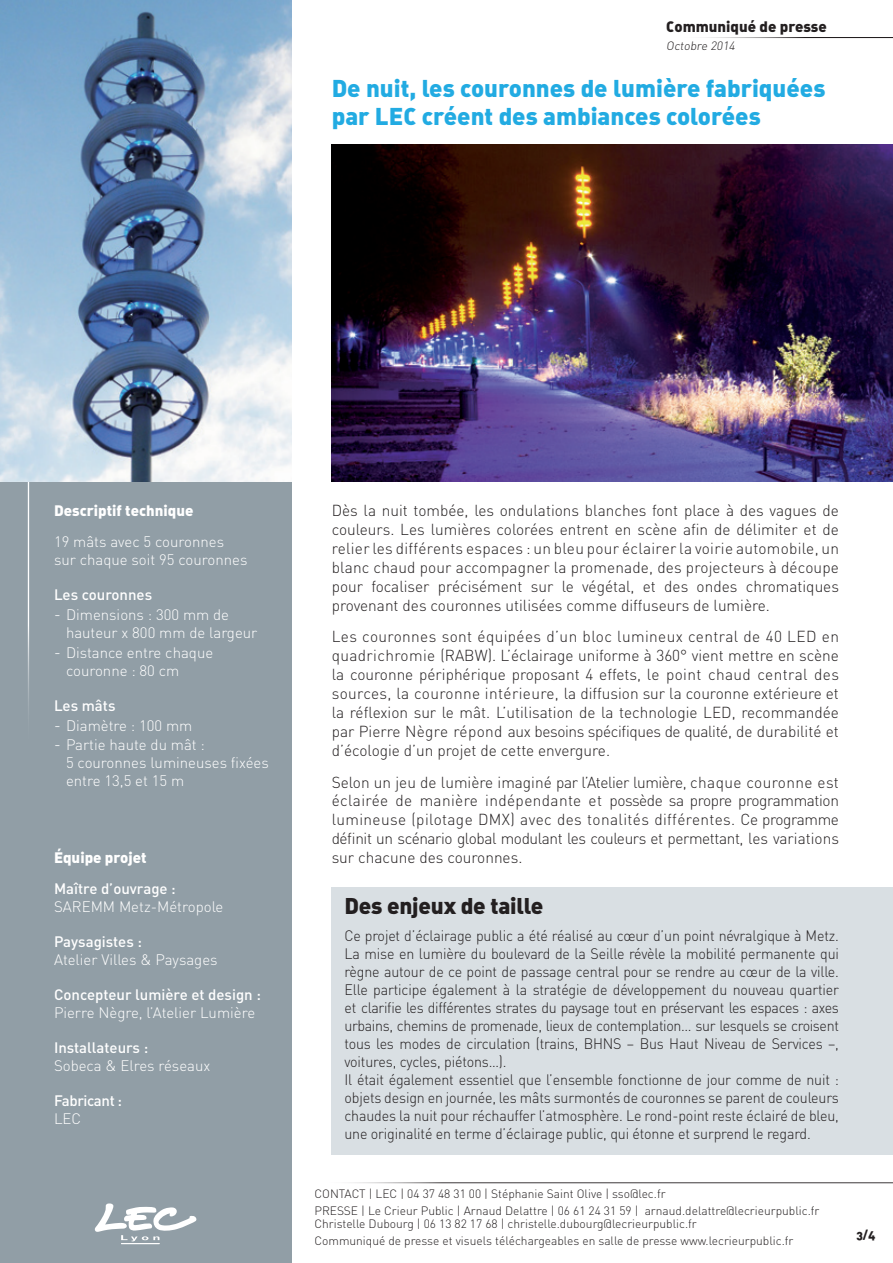
<style>
.page{position:relative;width:893px;height:1263px;background:#fff}
.page>*{position:absolute;margin:0;border:0;box-sizing:border-box;transform-origin:0 0}
.t1{font:24px/28.8px "DIN Black Alternate";color:#22abe2}
.t2{font:22.5px "DIN Black Alternate";letter-spacing:-.01em;color:#231f20}
.t3{font:300 15.75px/18.9px "DIN";color:#231f20;text-align:justify}
.t4{font:300 15px/18px "DIN";letter-spacing:-.01em;color:#231f20;scale:.95 1}
.t5{font:300 15px/18px "DIN";color:#fff}
.t6{font:500 15px "DIN";color:#fff}
.t7{font:15px "DIN Black Alternate";color:#fff}
.t8{font:15px "DIN Black Alternate";color:#231f20}
.t9{font:500 15px "DIN";letter-spacing:-.025em;color:#fff}
.t10{font:300 12px/17.2px "DIN";color:#231f20}
.t11{font:12px "DIN Black Alternate";color:#231f20}
.s1{font-size:16.5px}
</style>
<div class="page">
<div style="left:0;top:0;width:292px;height:1263px;background:#919ea6"></div>
<svg style="left:95px;top:1203px;width:102px;height:38px"></svg>
<hr style="left:121px;top:1243px;width:38px;height:1px;background:#fff">
<hr style="left:314px;top:1182px;width:579px;height:1px;background:#231f20">
<hr style="left:28px;top:456px;width:1px;height:298px;background:#fff">
<hr style="left:675px;top:37px;width:218px;height:1px;background:#231f20">
<img style="left:332px;top:145px;width:561px;height:336px">
<img style="left:0;top:0;width:292px;height:481px">
<div style="left:332px;top:888px;width:561px;height:267px;background:#d9dfe3"></div>
<p class="t8" style="left:666px;top:16px;width:162px">Communiqué de presse</p>
<p class="t10" style="left:666px;top:37px;width:72px">Octobre 2014</p>
<h1 class="t1" style="left:332px;top:72px;width:495px">De nuit, les couronnes de lumière fabriquées par LEC créent des ambiances colorées</h1>
<p class="t7" style="left:54px;top:501px;width:141px">Descriptif technique</p>
<p class="t5" style="left:54px;top:533px;width:195px">19 mâts avec 5 couronnes sur chaque soit 95 couronnes</p>
<p class="t6" style="left:54px;top:585px;width:100px">Les couronnes</p>
<p class="t5" style="left:66px;top:605px;width:193px;text-indent:-12px"><span class="s1">-</span> Dimensions : 300 mm de hauteur x 800 mm de largeur</p>
<p class="t5" style="left:66px;top:643px;width:149px;text-indent:-12px"><span class="s1">-</span> Distance entre chaque couronne : 80 cm</p>
<p class="t6" style="left:54px;top:696px;width:63px">Les mâts</p>
<p class="t5" style="left:54px;top:716px;width:140px"><span class="s1">-</span> Diamètre : 100 mm</p>
<p class="t5" style="left:66px;top:736px;width:204px;text-indent:-12px"><span class="s1">-</span> Partie haute du mât :<br>5 couronnes lumineuses fixées entre 13,5 et 15 m</p>
<p class="t7" style="left:54px;top:848px;width:94px">Équipe projet</p>
<p class="t6" style="left:54px;top:879px;width:123px">Maître d’ouvrage :</p>
<p class="t5" style="left:54px;top:897px;width:171px">SAREMM Metz-Métropole</p>
<p class="t6" style="left:54px;top:932px;width:89px">Paysagistes :</p>
<p class="t5" style="left:54px;top:950px;width:165px">Atelier Villes &amp; Paysages</p>
<p class="t6" style="left:54px;top:985px;width:208px">Concepteur lumière et design :</p>
<p class="t5" style="left:54px;top:1003px;width:203px">Pierre Nègre, l’Atelier Lumière</p>
<p class="t6" style="left:54px;top:1038px;width:96px">Installateurs :</p>
<p class="t5" style="left:54px;top:1056px;width:158px">Sobeca &amp; Elres réseaux</p>
<p class="t9" style="left:54px;top:1091px;width:70px">Fabricant :</p>
<p class="t5" style="left:54px;top:1109px;width:29px">LEC</p>
<p class="t3" style="left:332px;top:501px;width:509px">Dès la nuit tombée, les ondulations blanches font place à des vagues de couleurs. Les lumières colorées entrent en scène afin de délimiter et de relier les différents espaces : un bleu pour éclairer la voirie automobile, un blanc chaud pour accompagner la promenade, des projecteurs à découpe pour focaliser précisément sur le végétal, et des ondes chromatiques provenant des couronnes utilisées comme diffuseurs de lumière.</p>
<p class="t3" style="left:332px;top:627px;width:509px">Les couronnes sont équipées d’un bloc lumineux central de 40 LED en quadrichromie (RABW). L’éclairage uniforme à 360° vient mettre en scène la couronne périphérique proposant 4 effets, le point chaud central des sources, la couronne intérieure, la diffusion sur la couronne extérieure et la réflexion sur le mât. L’utilisation de la technologie LED, recommandée par Pierre Nègre répond aux besoins spécifiques de qualité, de durabilité et d’écologie d’un projet de cette envergure.</p>
<p class="t3" style="left:332px;top:772px;width:509px">Selon un jeu de lumière imaginé par l’Atelier lumière, chaque couronne est éclairée de manière indépendante et possède sa propre programmation lumineuse (pilotage DMX) avec des tonalités différentes. Ce programme définit un scénario global modulant les couleurs et permettant, les variations sur chacune des couronnes.</p>
<h2 class="t2" style="left:344px;top:891px;width:200px">Des enjeux de taille</h2>
<p class="t4" style="left:344px;top:926px;width:522px">Ce projet d’éclairage public a été réalisé au cœur d’un point névralgique à Metz.<br>La mise en lumière du boulevard de la Seille révèle la mobilité permanente qui règne autour de ce point de passage central pour se rendre au cœur de la ville.<br>Elle participe également à la stratégie de développement du nouveau quartier et clarifie les différentes strates du paysage tout en préservant les espaces : axes urbains, chemins de promenade, lieux de contemplation... sur lesquels se croisent tous les modes de circulation (trains, BHNS – Bus Haut Niveau de Services –, voitures, cycles, piétons…).<br>Il était également essentiel que l’ensemble fonctionne de jour comme de nuit : objets design en journée, les mâts surmontés de couronnes se parent de couleurs chaudes la nuit pour réchauffer l’atmosphère. Le rond-point reste éclairé de bleu, une originalité en terme d’éclairage public, qui étonne et surprend le regard.</p>
<p class="t10" style="left:314px;top:1184px;width:506px">CONTACT | LEC | 04 37 48 31 00 | Stéphanie Saint Olive | sso@lec.fr<br>PRESSE | Le Crieur Public | Arnaud Delattre | 06 61 24 31 59 | arnaud.delattre@lecrieurpublic.fr</p>
<p class="t10" style="left:314px;top:1215px;width:480px">Christelle Dubourg | 06 13 82 17 68 | christelle.dubourg@lecrieurpublic.fr<br>Communiqué de presse et visuels téléchargeables en salle de presse www.lecrieurpublic.fr</p>
<p class="t11" style="left:856px;top:1226px;width:21px">3/4</p>
</div>
